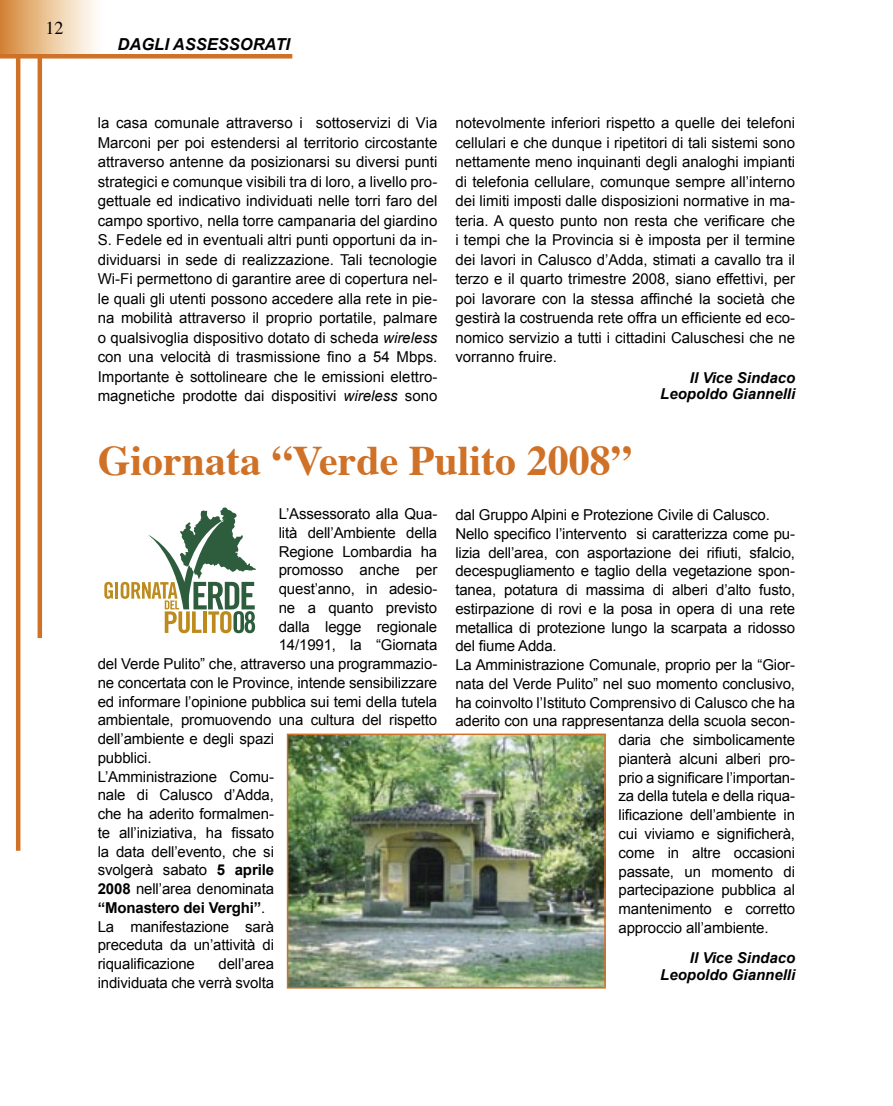
<style>
.page{position:relative;width:893px;height:1106px;background:#fff}
.page>*{position:absolute;margin:0;border:0;box-sizing:border-box;transform-origin:0 0}
.t1{font:700 42px "Times";color:#cf7127}
.t2{font:18px "Times";color:#000}
.t3{font:italic 700 16.5px "Arial";color:#000}
.t4{font:15px/19.5px "Arial";letter-spacing:-.01em;color:#000;text-align:justify}
.t5{font:italic 700 15px/16.5px "Arial";color:#000;text-align:right}
.t6{font:700 15px "Arial";letter-spacing:-.01em;color:#000}
.s1{font-style:italic}
.s2{font-weight:700}
.s3{font-weight:400}
</style>
<div class="page">
<hr style="left:38px;top:0;width:4px;height:638px;background:#cf7127">
<hr style="left:16px;top:0;width:4px;height:850px;background:#cf7127">
<div style="left:0;top:0;width:109px;height:54px;background:linear-gradient(to right,#d68939,#fff)"></div>
<div style="left:0;top:54px;width:292px;height:5px;background:#cf7127"></div>
<img style="left:290px;top:736px;width:313px;height:249px">
<div style="left:287px;top:733px;width:319px;height:255px;border:2px solid #cf7127"></div>
<svg style="left:104px;top:582px;width:9px;height:17px"></svg>
<hr style="left:115px;top:582px;width:3px;height:16px;background:#bd8b1d">
<svg style="left:121px;top:507px;width:135px;height:126px"></svg>
<p class="t2" style="left:46px;top:16px;width:19px">12</p>
<p class="t3" style="left:118px;top:35px;width:174px">DAGLI ASSESSORATI</p>
<p class="t4" style="left:98px;top:113px;width:341px">la casa comunale attraverso i sottoservizi di Via Marconi per poi estendersi al territorio circostante attraverso antenne da posizionarsi su diversi punti strategici e comunque visibili tra di loro, a livello pro&shy;gettuale ed indicativo individuati nelle torri faro del campo sportivo, nella torre campanaria del giardino S. Fedele ed in eventuali altri punti opportuni da in&shy;dividuarsi in sede di realizzazione. Tali tecnologie Wi-Fi permettono di garantire aree di copertura nel&shy;le quali gli utenti possono accedere alla rete in pie&shy;na mobilità attraverso il proprio portatile, palmare o qualsivoglia dispositivo dotato di scheda <span class="s1">wireless </span>con una velocità di trasmissione fino a 54 Mbps.<br>Importante è sottolineare che le emissioni elettro&shy;magnetiche prodotte dai dispositivi <span class="s1">wireless</span> sono</p>
<p class="t4" style="left:455px;top:113px;width:341px">notevolmente inferiori rispetto a quelle dei telefoni cellulari e che dunque i ripetitori di tali sistemi sono nettamente meno inquinanti degli analoghi impianti di telefonia cellulare, comunque sempre all’interno dei limiti imposti dalle disposizioni normative in ma&shy;teria. A questo punto non resta che verificare che i tempi che la Provincia si è imposta per il termine dei lavori in Calusco d’Adda, stimati a cavallo tra il terzo e il quarto trimestre 2008, siano effettivi, per poi lavorare con la stessa affinché la società che gestirà la costruenda rete offra un efficiente ed eco&shy;nomico servizio a tutti i cittadini Caluschesi che ne vorranno fruire.</p>
<p class="t5" style="left:660px;top:369px;width:137px">Il Vice Sindaco<br>Leopoldo Giannelli</p>
<h1 class="t1" style="left:98px;top:433px;width:535px">Giornata “Verde Pulito 2008”</h1>
<p class="t4" style="left:279px;top:504px;width:160px">L’Assessorato alla Qua-</p>
<p class="t4" style="left:279px;top:523px;width:160px">lità dell’Ambiente della</p>
<p class="t4" style="left:279px;top:541px;width:160px">Regione Lombardia ha</p>
<p class="t4" style="left:279px;top:560px;width:160px">promosso anche per</p>
<p class="t4" style="left:279px;top:579px;width:160px">quest’anno, in adesio-</p>
<p class="t4" style="left:279px;top:598px;width:160px">ne a quanto previsto</p>
<p class="t4" style="left:279px;top:616px;width:160px">dalla legge regionale</p>
<p class="t4" style="left:279px;top:635px;width:160px">14/1991, la “Giornata</p>
<p class="t4" style="left:98px;top:654px;width:341px">del Verde Pulito” che, attraverso una programmazio-</p>
<p class="t4" style="left:98px;top:673px;width:341px">ne concertata con le Province, intende sensibilizzare</p>
<p class="t4" style="left:98px;top:691px;width:341px">ed informare l’opinione pubblica sui temi della tutela</p>
<p class="t4" style="left:98px;top:710px;width:341px">ambientale, promuovendo una cultura del rispetto</p>
<p class="t4" style="left:98px;top:729px;width:178px">dell’ambiente e degli spazi</p>
<p class="t4" style="left:98px;top:748px;width:55px">pubblici.</p>
<p class="t4" style="left:98px;top:766px;width:178px">L’Amministrazione Comu-</p>
<p class="t4" style="left:98px;top:785px;width:178px">nale di Calusco d’Adda,</p>
<p class="t4" style="left:98px;top:804px;width:178px">che ha aderito formalmen-</p>
<p class="t4" style="left:98px;top:823px;width:178px">te all’iniziativa, ha fissato</p>
<p class="t4" style="left:98px;top:841px;width:178px">la data dell’evento, che si</p>
<p class="t4" style="left:98px;top:860px;width:178px">svolgerà sabato <span class="s2">5 aprile</span></p>
<p class="t4" style="left:98px;top:879px;width:178px"><span class="s2">2008</span> nell’area denominata</p>
<p class="t6" style="left:98px;top:899px;width:169px">“Monastero dei Verghi”<span class="s3">.</span></p>
<p class="t4" style="left:98px;top:916px;width:178px">La manifestazione sarà</p>
<p class="t4" style="left:98px;top:935px;width:178px">preceduta da un’attività di</p>
<p class="t4" style="left:98px;top:954px;width:99px">riqualificazione</p>
<p class="t4" style="left:455px;top:505px;width:316px">dal Gruppo Alpini e Protezione Civile di Calusco.</p>
<p class="t4" style="left:455px;top:524px;width:341px">Nello specifico l’intervento si caratterizza come pu-</p>
<p class="t4" style="left:455px;top:542px;width:341px">lizia dell’area, con asportazione dei rifiuti, sfalcio,</p>
<p class="t4" style="left:455px;top:561px;width:341px">decespugliamento e taglio della vegetazione spon-</p>
<p class="t4" style="left:455px;top:580px;width:341px">tanea, potatura di massima di alberi d’alto fusto,</p>
<p class="t4" style="left:455px;top:599px;width:341px">estirpazione di rovi e la posa in opera di una rete</p>
<p class="t4" style="left:455px;top:617px;width:341px">metallica di protezione lungo la scarpata a ridosso</p>
<p class="t4" style="left:455px;top:636px;width:103px">del fiume Adda.</p>
<p class="t4" style="left:455px;top:655px;width:341px">La Amministrazione Comunale, proprio per la “Gior-</p>
<p class="t4" style="left:455px;top:674px;width:341px">nata del Verde Pulito” nel suo momento conclusivo,</p>
<p class="t4" style="left:455px;top:692px;width:341px">ha coinvolto l’Istituto Comprensivo di Calusco che ha</p>
<p class="t4" style="left:455px;top:711px;width:341px">aderito con una rappresentanza della scuola secon-</p>
<p class="t4" style="left:618px;top:730px;width:178px">daria che simbolicamente</p>
<p class="t4" style="left:618px;top:749px;width:178px">pianterà alcuni alberi pro-</p>
<p class="t4" style="left:618px;top:767px;width:178px">prio a significare l’importan-</p>
<p class="t4" style="left:618px;top:786px;width:178px">za della tutela e della riqua-</p>
<p class="t4" style="left:618px;top:805px;width:178px">lificazione dell’ambiente in</p>
<p class="t4" style="left:618px;top:824px;width:178px">cui viviamo e significherà,</p>
<p class="t4" style="left:618px;top:842px;width:178px">come in altre occasioni</p>
<p class="t4" style="left:618px;top:861px;width:178px">passate, un momento di</p>
<p class="t4" style="left:618px;top:880px;width:178px">partecipazione pubblica al</p>
<p class="t4" style="left:618px;top:899px;width:178px">mantenimento e corretto</p>
<p class="t4" style="left:618px;top:917px;width:152px">approccio all’ambiente.</p>
<p class="t5" style="left:660px;top:950px;width:137px">Il Vice Sindaco<br>Leopoldo Giannelli</p>
<p class="t4" style="left:98px;top:954px;width:178px;line-height:18.8px;text-align:right">dell’area<br>individuata che verrà svolta</p>
</div>
